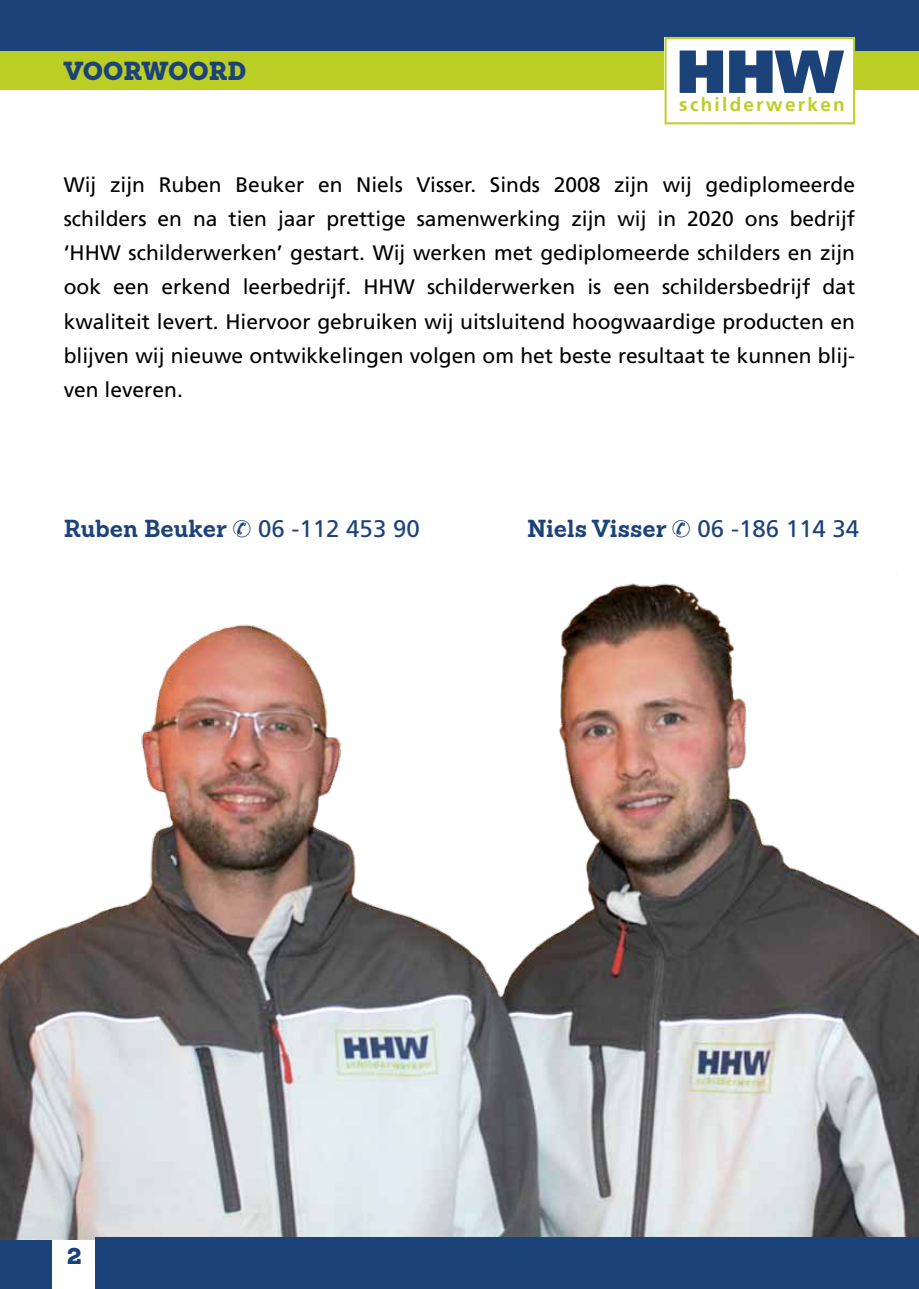
<style>
.page{position:relative;width:919px;height:1289px;background:#fff}
.page>*{position:absolute;margin:0;border:0;box-sizing:border-box;transform-origin:0 0}
.t1{font:900 60.75px "Frutiger";color:#1b4379}
.t2{font:900 25.5px "Sanchez";letter-spacing:-.005em;color:#1b4379}
.t3{font:700 24px "Sanchez";color:#1b4379}
.t4{font:900 22.5px "Sanchez";color:#1b4379}
.t5{font:21px/34.2px "Frutiger";color:#000;text-align:justify}
.t6{font:700 18.9px "Frutiger";letter-spacing:.12em;color:#bcce24}
.s1{font-family:"Frutiger";font-weight:400}
</style>
<div class="page">
<div style="left:0;top:0;width:918px;height:51px;background:#1b4379"></div>
<div style="left:0;top:51px;width:918px;height:38px;background:#bcce24"></div>
<div style="left:664px;top:37px;width:191px;height:90px;background:linear-gradient(to right,#fff,#fff)"></div>
<div style="left:665px;top:38px;width:189px;height:85px;background:#fff"></div>
<div style="left:664px;top:37px;width:191px;height:87px;border:2px solid #bcce24"></div>
<div style="left:0;top:1237px;width:51px;height:51px;background:#1b4379"></div>
<img style="left:0;top:574px;width:918px;height:665px">
<div style="left:96px;top:1237px;width:822px;height:51px;background:#1b4379"></div>
<p class="t2" style="left:64px;top:52px;width:184px">VOORWOORD</p>
<h1 class="t1" style="left:676px;top:35px;width:168px">HHW</h1>
<p class="t6" style="left:679px;top:94px;width:167px">schilderwerken</p>
<p class="t5" style="left:64px;top:167px;width:792px">Wij zijn Ruben Beuker en Niels Visser. Sinds 2008 zijn wij gediplomeerde schilders en na tien jaar prettige samenwerking zijn wij in 2020 ons bedrijf ‘HHW schilderwerken’ gestart. Wij werken met gediplomeerde schilders en zijn ook een erkend leerbedrijf. HHW schilderwerken is een schildersbedrijf dat kwaliteit levert. Hiervoor gebruiken wij uitsluitend hoogwaardige producten en blijven wij nieuwe ontwikkelingen volgen om het beste resultaat te kunnen blij&shy;ven leveren.</p>
<p class="t3" style="left:64px;top:512px;width:357px">Ruben Beuker ✆ <span class="s1">06 -112 453 90</span></p>
<p class="t3" style="left:527px;top:512px;width:333px">Niels Visser ✆ <span class="s1">06 -186 114 34</span></p>
<p class="t4" style="left:67px;top:1239px;width:17px">2</p>
</div>
